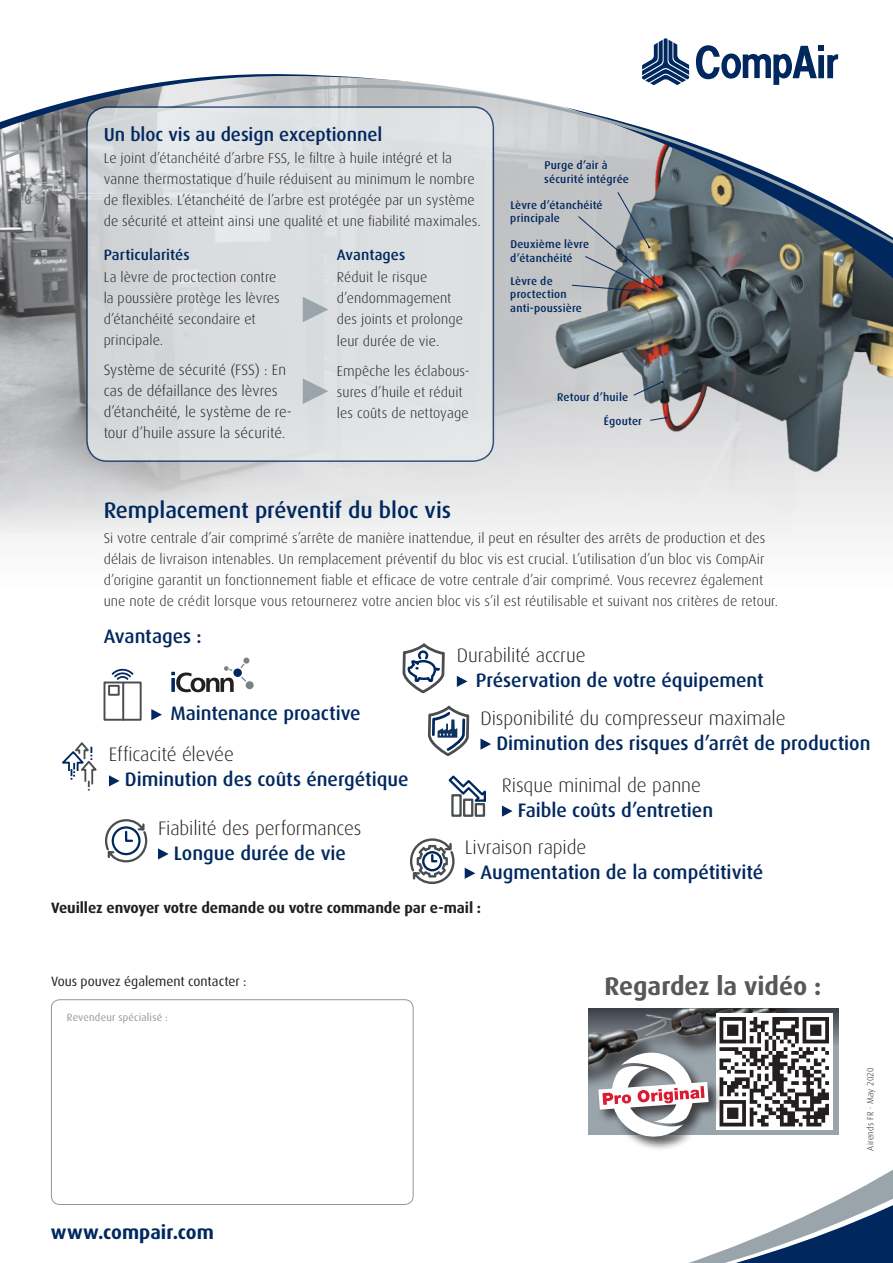
<style>
.page{position:relative;width:893px;height:1263px;background:#fff}
.page>*{position:absolute;margin:0;border:0;box-sizing:border-box;transform-origin:0 0}
.t1{font:700 25.5px "Dax";color:#57585a}
.t2{font:500 22.5px "Dax";letter-spacing:-.005em;color:#00285f}
.t3{font:500 19.5px "Dax";letter-spacing:-.005em;color:#00285f}
.t4{font:300 19.5px "Dax";letter-spacing:-.005em;color:#231f20}
.t5{font:700 19.5px "Dax";color:#00285f}
.t6{font:500 18.75px "Dax";letter-spacing:-.005em;color:#00285f}
.t7{font:300 15px/21px "Dax";letter-spacing:.005em;color:#231f20}
.t8{font:700 15px "Dax";letter-spacing:-.005em;color:#231f20}
.t9{font:500 15px "Dax";letter-spacing:.005em;color:#00285f}
.t10{font:300 14.25px/21px "Dax";letter-spacing:.005em;color:#231f20}
.t11{font:13.5px "Dax";color:#231f20}
.t12{font:500 11.25px/13.8px "Dax";letter-spacing:.015em;color:#00285f}
.t13{font:10.5px "Dax";letter-spacing:.015em;color:#939598}
.t14{font:300 9px "Dax";letter-spacing:.02em;color:#231f20}
</style>
<div class="page">
<div style="left:0;top:52px;width:893px;height:545px;background:#f9f9f9"></div>
<img style="left:0;top:289px;width:794px;height:241px">
<img style="left:537px;top:289px;width:356px;height:207px">
<svg style="left:504px;top:289px;width:211px;height:117px"></svg>
<svg style="left:650px;top:416px;width:17px;height:5px"></svg>
<svg style="left:0;top:255px;width:893px;height:34px"></svg>
<svg style="left:0;top:54px;width:893px;height:201px"></svg>
<svg style="left:696px;top:45px;width:142px;height:40px"></svg>
<svg style="left:642px;top:38px;width:47px;height:47px"></svg>
<svg style="left:689px;top:1170px;width:204px;height:93px"></svg>
<div style="left:87px;top:107px;width:406px;height:354px;background:#dcdfe1;border-radius:21px"></div>
<div style="left:86px;top:106px;width:408px;height:356px;border:2px solid #00285f;border-radius:21px"></div>
<svg style="left:303px;top:297px;width:25px;height:25px"></svg>
<svg style="left:303px;top:378px;width:25px;height:26px"></svg>
<svg style="left:158px;top:848px;width:11px;height:11px"></svg>
<svg style="left:151px;top:709px;width:11px;height:11px"></svg>
<svg style="left:241px;top:677px;width:5px;height:5px"></svg>
<svg style="left:171px;top:666px;width:63px;height:26px"></svg>
<div style="left:246px;top:681px;width:8px;height:8px;background:#7b8080;border-radius:50%"></div>
<svg style="left:240px;top:657px;width:10px;height:11px"></svg>
<div style="left:233px;top:668px;width:9px;height:9px;background:#00285f;border-radius:50%"></div>
<div style="left:104px;top:681px;width:38px;height:40px;border:2px solid #4a4d50"></div>
<div style="left:108px;top:685px;width:12px;height:11px;border:2px solid #4a4d50"></div>
<hr style="left:122px;top:683px;width:2px;height:37px;background:#4a4d50">
<svg style="left:112px;top:669px;width:22px;height:11px"></svg>
<svg style="left:109px;top:775px;width:11px;height:11px"></svg>
<svg style="left:457px;top:676px;width:10px;height:11px"></svg>
<svg style="left:480px;top:738px;width:11px;height:12px"></svg>
<svg style="left:502px;top:805px;width:11px;height:12px"></svg>
<svg style="left:465px;top:868px;width:10px;height:11px"></svg>
<div style="left:51px;top:999px;width:362px;height:206px;border:1px solid #939598;border-radius:9px"></div>
<svg style="left:588px;top:1008px;width:250px;height:126px"></svg>
<img style="left:588px;top:1008px;width:188px;height:105px">
<div style="left:716px;top:1013px;width:117px;height:117px;background:#fff"></div>
<svg style="left:719px;top:1017px;width:110px;height:109px"></svg>
<div style="left:597px;top:1050px;width:125px;height:101px;background:#231f20;opacity:.75"></div>
<svg style="left:598px;top:1048px;width:111px;height:93px"></svg>
<svg style="left:105px;top:819px;width:43px;height:44px"></svg>
<svg style="left:62px;top:742px;width:35px;height:49px"></svg>
<svg style="left:402px;top:643px;width:43px;height:51px"></svg>
<svg style="left:428px;top:705px;width:42px;height:51px"></svg>
<svg style="left:448px;top:775px;width:38px;height:42px"></svg>
<svg style="left:410px;top:838px;width:45px;height:46px"></svg>
<h3 class="t6" style="left:104px;top:124px;width:280px">Un bloc vis au design exceptionnel</h3>
<p class="t10" style="left:104px;top:148px;width:379px">Le joint d’étanchéité d’arbre FSS, le filtre à huile intégré et la vanne thermostatique d’huile réduisent au minimum le nombre de flexibles. L’étanchéité de l’arbre est protégée par un système de sécurité et atteint ainsi une qualité et une fiabilité maximales.</p>
<p class="t9" style="left:104px;top:246px;width:87px">Particularités</p>
<p class="t10" style="left:104px;top:267px;width:178px">La lèvre de proctection contre la poussière protège les lèvres d’étanchéité secondaire et principale.</p>
<p class="t7" style="left:104px;top:360px;width:190px">Système de sécurité (FSS) : En cas de défaillance des lèvres d’étanchéité, le système de re&shy;tour d’huile assure la sécurité.</p>
<p class="t9" style="left:337px;top:246px;width:70px">Avantages</p>
<p class="t10" style="left:337px;top:267px;width:128px">Réduit le risque d’endommagement des joints et prolonge leur durée de vie.</p>
<p class="t10" style="left:337px;top:360px;width:134px">Empêche les éclabous&shy;sures d’huile et réduit les coûts de nettoyage</p>
<p class="t12" style="left:544px;top:159px;width:86px">Purge d’air à sécurité intégrée</p>
<p class="t12" style="left:510px;top:198px;width:94px">Lèvre d’étanchéité principale</p>
<p class="t12" style="left:510px;top:237px;width:80px">Deuxième lèvre d’étanchéité</p>
<p class="t12" style="left:510px;top:274px;width:73px">Lèvre de proctection anti-poussière</p>
<p class="t12" style="left:604px;top:386px;width:40px;line-height:23.2px;text-indent:-47px">Retour d’huile<br>Égouter</p>
<h2 class="t2" style="left:104px;top:497px;width:349px">Remplacement préventif du bloc vis</h2>
<p class="t10" style="left:104px;top:528px;width:676px">Si votre centrale d’air comprimé s’arrête de manière inattendue, il peut en résulter des arrêts de production et des délais de livraison intenables. Un remplacement préventif du bloc vis est crucial. L’utilisation d’un bloc vis CompAir d’origine garantit un fonctionnement fiable et efficace de votre centrale d’air comprimé. Vous recevrez également une note de crédit lorsque vous retournerez votre ancien bloc vis s’il est réutilisable et suivant nos critères de retour.</p>
<h3 class="t3" style="left:104px;top:625px;width:100px">Avantages :</h3>
<h3 class="t4" style="left:457px;top:644px;width:131px">Durabilité accrue</h3>
<h3 class="t3" style="left:476px;top:669px;width:289px">Préservation de votre équipement</h3>
<h3 class="t4" style="left:480px;top:707px;width:307px">Disponibilité du compresseur maximale</h3>
<h3 class="t3" style="left:496px;top:732px;width:376px">Diminution des risques d’arrêt de production</h3>
<h3 class="t4" style="left:502px;top:774px;width:201px">Risque minimal de panne</h3>
<h3 class="t3" style="left:518px;top:799px;width:197px">Faible coûts d’entretien</h3>
<h3 class="t4" style="left:465px;top:836px;width:123px">Livraison rapide</h3>
<h3 class="t3" style="left:481px;top:861px;width:284px">Augmentation de la compétitivité</h3>
<h3 class="t3" style="left:170px;top:702px;width:192px">Maintenance proactive</h3>
<h3 class="t4" style="left:109px;top:744px;width:127px">Efficacité élevée</h3>
<h3 class="t3" style="left:125px;top:769px;width:285px">Diminution des coûts énergétique</h3>
<h3 class="t4" style="left:158px;top:817px;width:205px">Fiabilité des performances</h3>
<h3 class="t3" style="left:174px;top:842px;width:174px">Longue durée de vie</h3>
<p class="t8" style="left:51px;top:899px;width:432px">Veuillez envoyer votre demande ou votre commande par e-mail :</p>
<p class="t11" style="left:51px;top:974px;width:197px">Vous pouvez également contacter :</p>
<p class="t13" style="left:67px;top:1012px;width:102px">Revendeur spécialisé :</p>
<h3 class="t5" style="left:51px;top:1221px;width:164px">www.compair.com</h3>
<h1 class="t1" style="left:604px;top:971px;width:218px">Regardez la vidéo :</h1>
<p class="t14" style="left:865px;top:1151px;width:85px;rotate:-90deg">Airends FR · May 2020</p>
</div>
